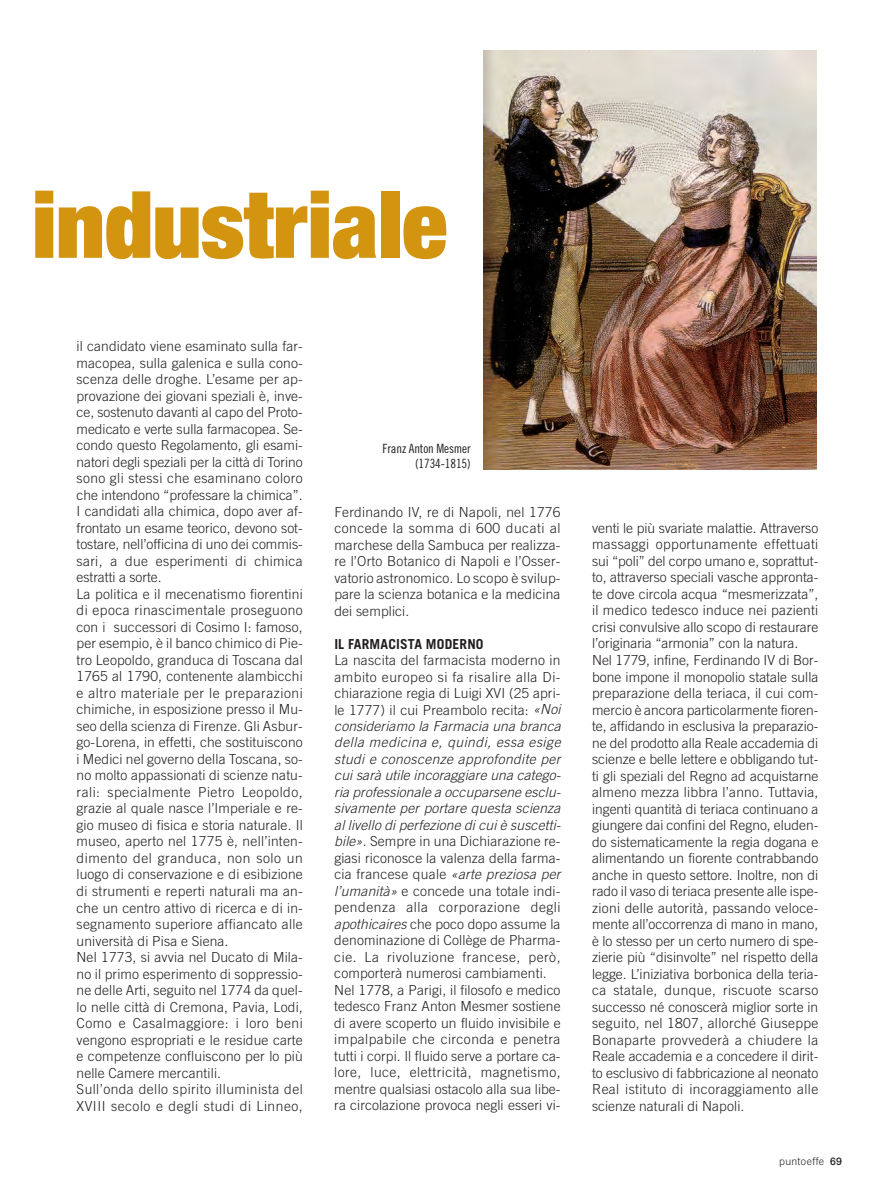
<style>
.page{position:relative;width:893px;height:1191px;background:#fff}
.page>*{position:absolute;margin:0;border:0;box-sizing:border-box;transform-origin:0 0}
.t1{font:900 expanded 93px "Helvetica Neue";color:#d3940f}
.t2{font:300 13.8px/16.5px "Trade Gothic";letter-spacing:.01em;color:#231f20}
.t3{font:700 13.8px "Trade Gothic";letter-spacing:.01em;color:#231f20}
.t4{font:12.75px/15px "Trade Gothic Cond Eighteen";letter-spacing:-.01em;color:#231f20;text-align:right}
.t5{font:300 10.5px "Trade Gothic";letter-spacing:.03em;color:#231f20}
.s1{font-style:italic}
.s2{font-family:"Helvetica Neue";font-weight:500}
</style>
<div class="page">
<img style="left:483px;top:50px;width:334px;height:420px">
<h1 class="t1" style="left:32px;top:191px;width:416px">industriale</h1>
<p class="t2" style="left:77px;top:339px;width:228px">il candidato viene esaminato sulla far&shy;macopea, sulla galenica e sulla cono&shy;scenza delle droghe. L’esame per ap&shy;provazione dei giovani speziali è, inve&shy;ce, sostenuto davanti al capo del Proto&shy;medicato e verte sulla farmacopea. Se&shy;condo questo Regolamento, gli esami&shy;natori degli speziali per la città di Torino sono gli stessi che esaminano coloro che intendono “professare la chimica”.<br>I candidati alla chimica, dopo aver af&shy;frontato un esame teorico, devono sot&shy;tostare, nell’officina di uno dei commis&shy;sari, a due esperimenti di chimica estratti a sorte.<br>La politica e il mecenatismo fiorentini di epoca rinascimentale proseguono con i successori di Cosimo I: famoso, per esempio, è il banco chimico di Pie&shy;tro Leopoldo, granduca di Toscana dal 1765 al 1790, contenente alambicchi e altro materiale per le preparazioni chimiche, in esposizione presso il Mu&shy;seo della scienza di Firenze. Gli Asbur&shy;go-Lorena, in effetti, che sostituiscono i Medici nel governo della Toscana, so&shy;no molto appassionati di scienze natu&shy;rali: specialmente Pietro Leopoldo, grazie al quale nasce l’Imperiale e re&shy;gio museo di fisica e storia naturale. Il museo, aperto nel 1775 è, nell’inten&shy;dimento del granduca, non solo un luogo di conservazione e di esibizione di strumenti e reperti naturali ma an&shy;che un centro attivo di ricerca e di in&shy;segnamento superiore affiancato alle università di Pisa e Siena.<br>Nel 1773, si avvia nel Ducato di Mila&shy;no il primo esperimento di soppressio&shy;ne delle Arti, seguito nel 1774 da quel&shy;lo nelle città di Cremona, Pavia, Lodi, Como e Casalmaggiore: i loro beni vengono espropriati e le residue carte e competenze confluiscono per lo più nelle Camere mercantili.<br>Sull’onda dello spirito illuminista del XVIII secolo e degli studi di Linneo,</p>
<p class="t4" style="left:383px;top:442px;width:89px">Franz Anton Mesmer (1734-1815)</p>
<p class="t2" style="left:334px;top:504px;width:228px;text-align:justify">Ferdinando IV, re di Napoli, nel 1776 concede la somma di 600 ducati al marchese della Sambuca per realizza&shy;re l’Orto Botanico di Napoli e l’Osser&shy;vatorio astronomico. Lo scopo è svilup&shy;pare la scienza botanica e la medicina dei semplici.</p>
<p class="t3" style="left:334px;top:638px;width:151px">IL FARMACISTA MODERNO</p>
<p class="t2" style="left:334px;top:653px;width:231px">La nascita del farmacista moderno in ambito europeo si fa risalire alla Di&shy;chiarazione regia di Luigi XVI (25 apri&shy;le 1777) il cui Preambolo recita: <span class="s1">«Noi consideriamo la Farmacia una branca della medicina e, quindi, essa esige studi e conoscenze approfondite per cui sarà utile incoraggiare una catego&shy;ria professionale a occuparsene esclu&shy;sivamente per portare questa scienza allivello diperfezione dicuiè suscetti&shy;bile»</span>. Sempre in una Dichiarazione re&shy;giasi riconosce la valenza della farma&shy;cia francese quale <span class="s1">«arte preziosa per l’umanità»</span> e concede una totale indi&shy;pendenza alla corporazione degli <span class="s1">apothicaires</span>che poco dopo assume la denominazione di Collège de Pharma&shy;cie. La rivoluzione francese, però, comporterà numerosi cambiamenti.<br>Nel 1778, a Parigi, il filosofo e medico tedesco Franz Anton Mesmer sostiene di avere scoperto un fluido invisibile e impalpabile che circonda e penetra tutti i corpi. Il fluido serve a portare ca&shy;lore, luce, elettricità, magnetismo, mentre qualsiasi ostacolo alla sua libe&shy;ra circolazione provoca negli esseri vi-</p>
<p class="t2" style="left:592px;top:521px;width:228px">venti le più svariate malattie. Attraverso massaggi opportunamente effettuati sui “poli” del corpo umano e, soprattut&shy;to, attraverso speciali vasche appronta&shy;te dove circola acqua “mesmerizzata”, il medico tedesco induce nei pazienti crisi convulsive allo scopo di restaurare l’originaria “armonia” con la natura.<br>Nel 1779, infine, Ferdinando IV di Bor&shy;bone impone il monopolio statale sulla preparazione della teriaca, il cui com&shy;mercio è ancora particolarmente fioren&shy;te, affidando in esclusiva la preparazio&shy;ne del prodotto alla Reale accademia di scienze e belle lettere e obbligando tut&shy;ti gli speziali del Regno ad acquistarne almeno mezza libbra l’anno. Tuttavia, ingenti quantità di teriaca continuano a giungere dai confini del Regno, eluden&shy;do sistematicamente la regia dogana e alimentando un fiorente contrabbando anche in questo settore. Inoltre, non di rado il vaso di teriaca presente alle ispe&shy;zioni delle autorità, passando veloce&shy;mente all’occorrenza di mano in mano, è lo stesso per un certo numero di spe&shy;zierie più “disinvolte” nel rispetto della legge. L’iniziativa borbonica della teria&shy;ca statale, dunque, riscuote scarso successo né conoscerà miglior sorte in seguito, nel 1807, allorché Giuseppe Bonaparte provvederà a chiudere la Reale accademia e a concedere il dirit&shy;to esclusivo di fabbricazione al neonato Real istituto di incoraggiamento alle scienze naturali di Napoli.</p>
<p class="t5" style="left:779px;top:1157px;width:64px">puntoeffe <span class="s2">69</span></p>
</div>
